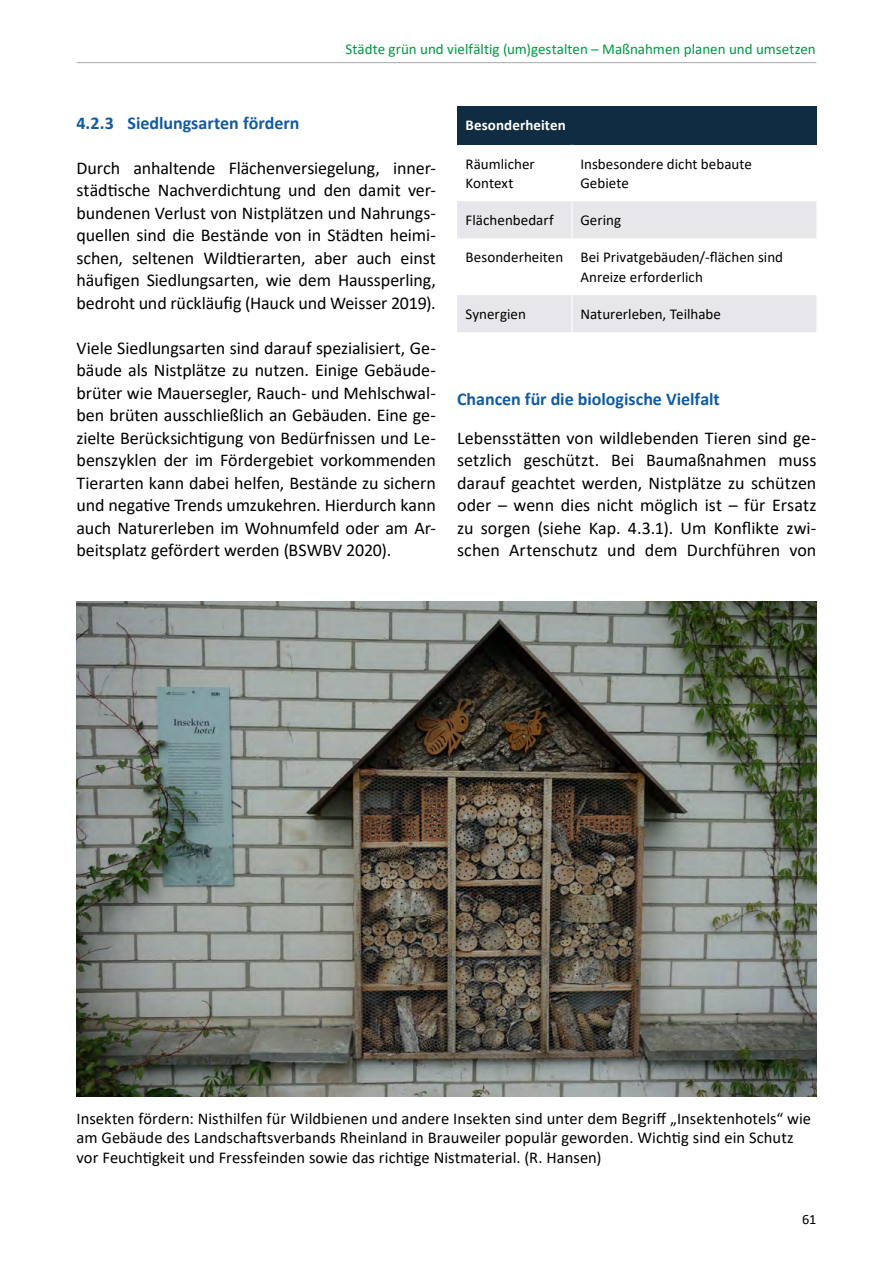
<style>
.page{position:relative;width:893px;height:1263px;background:#fff}
.page>*{position:absolute;margin:0;border:0;box-sizing:border-box;transform-origin:0 0}
.Fließtext{font:18px/22.5px "Calibri";letter-spacing:-.005em;color:#000;text-align:justify}
.Zwischenueberschrift{font:700 18px "Calibri";color:#105ba2}
.Bildunterschrift{font:16.5px/19.8px "Calibri";color:#000}
.Tabellentext{font:15px/19.5px "Calibri";letter-spacing:.005em;color:#000}
.t1{font:15px "Calibri";color:#009841}
.Tabellentext-2{font:700 15px "Calibri";letter-spacing:.005em;color:#fff}
.t2{font:14.25px "Calibri";color:#000}
</style>
<div class="page">
<hr style="left:77px;top:62px;width:739px;height:1px;background:#a4aaaa">
<div style="left:457px;top:106px;width:359px;height:39px;background:#0f2c42"></div>
<svg style="left:457px;top:201px;width:359px;height:131px;fill:#e7e7eb"></svg>
<hr style="left:572px;top:201px;width:1px;height:37px;background:#fff">
<hr style="left:572px;top:238px;width:1px;height:57px;background:#fff">
<hr style="left:572px;top:295px;width:1px;height:37px;background:#fff">
<img style="left:77px;top:601px;width:739px;height:495px">
<p class="t1" style="left:346px;top:38px;width:472px">Städte grün und vielfältig (um)gestalten – Maßnahmen planen und umsetzen</p>
<h3 class="Zwischenueberschrift" style="left:77px;top:110px;width:224px">4.2.3 Siedlungsarten fördern</h3>
<p class="Fließtext" style="left:77px;top:156px;width:361px">Durch anhaltende Flächenversiegelung, inner&shy;städtische Nachverdichtung und den damit ver&shy;bundenen Verlust von Nistplätzen und Nahrungs&shy;quellen sind die Bestände von in Städten heimi&shy;schen, seltenen Wildtierarten, aber auch einst häufigen Siedlungsarten, wie dem Haussperling, bedroht und rückläufig (Hauck und Weisser 2019).</p>
<p class="Fließtext" style="left:77px;top:336px;width:361px">Viele Siedlungsarten sind darauf spezialisiert, Ge&shy;bäude als Nistplätze zu nutzen. Einige Gebäude&shy;brüter wie Mauersegler, Rauch- und Mehlschwal&shy;ben brüten ausschließlich an Gebäuden. Eine ge&shy;zielte Berücksichtigung von Bedürfnissen und Le&shy;benszyklen der im Fördergebiet vorkommenden Tierarten kann dabei helfen, Bestände zu sichern und negative Trends umzukehren. Hierdurch kann auch Naturerleben im Wohnumfeld oder am Ar&shy;beitsplatz gefördert werden (BSWBV 2020).</p>
<p class="Tabellentext-2" style="left:466px;top:114px;width:102px">Besonderheiten</p>
<p class="Tabellentext" style="left:466px;top:153px;width:71px">Räumlicher<br>Kontext</p>
<p class="Tabellentext" style="left:580px;top:153px;width:173px">Insbesondere dicht bebaute<br>Gebiete</p>
<p class="Tabellentext" style="left:466px;top:210px;width:90px">Flächenbedarf</p>
<p class="Tabellentext" style="left:580px;top:210px;width:42px">Gering</p>
<p class="Tabellentext" style="left:466px;top:247px;width:99px">Besonderheiten</p>
<p class="Tabellentext" style="left:580px;top:247px;width:204px">Bei Privatgebäuden/-flächen sind<br>Anreize erforderlich</p>
<p class="Tabellentext" style="left:466px;top:304px;width:62px">Synergien</p>
<p class="Tabellentext" style="left:580px;top:304px;width:142px">Naturerleben, Teilhabe</p>
<p class="Zwischenueberschrift" style="left:457px;top:386px;width:264px">Chancen für die biologische Vielfalt</p>
<p class="Fließtext" style="left:457px;top:426px;width:361px">Lebensstätten von wildlebenden Tieren sind ge&shy;setzlich geschützt. Bei Baumaßnahmen muss darauf geachtet werden, Nistplätze zu schützen oder – wenn dies nicht möglich ist – für Ersatz zu sorgen (siehe Kap. 4.3.1). Um Konflikte zwi&shy;schen Artenschutz und dem Durchführen von</p>
<p class="Bildunterschrift" style="left:77px;top:1108px;width:736px">Insekten fördern: Nisthilfen für Wildbienen und andere Insekten sind unter dem Begriff „Insektenhotels“ wie am Gebäude des Landschaftsverbands Rheinland in Brauweiler populär geworden. Wichtig sind ein Schutz vor Feuchtigkeit und Fressfeinden sowie das richtige Nistmaterial. (R. Hansen)</p>
<p class="t2" style="left:802px;top:1209px;width:16px">61</p>
</div>
